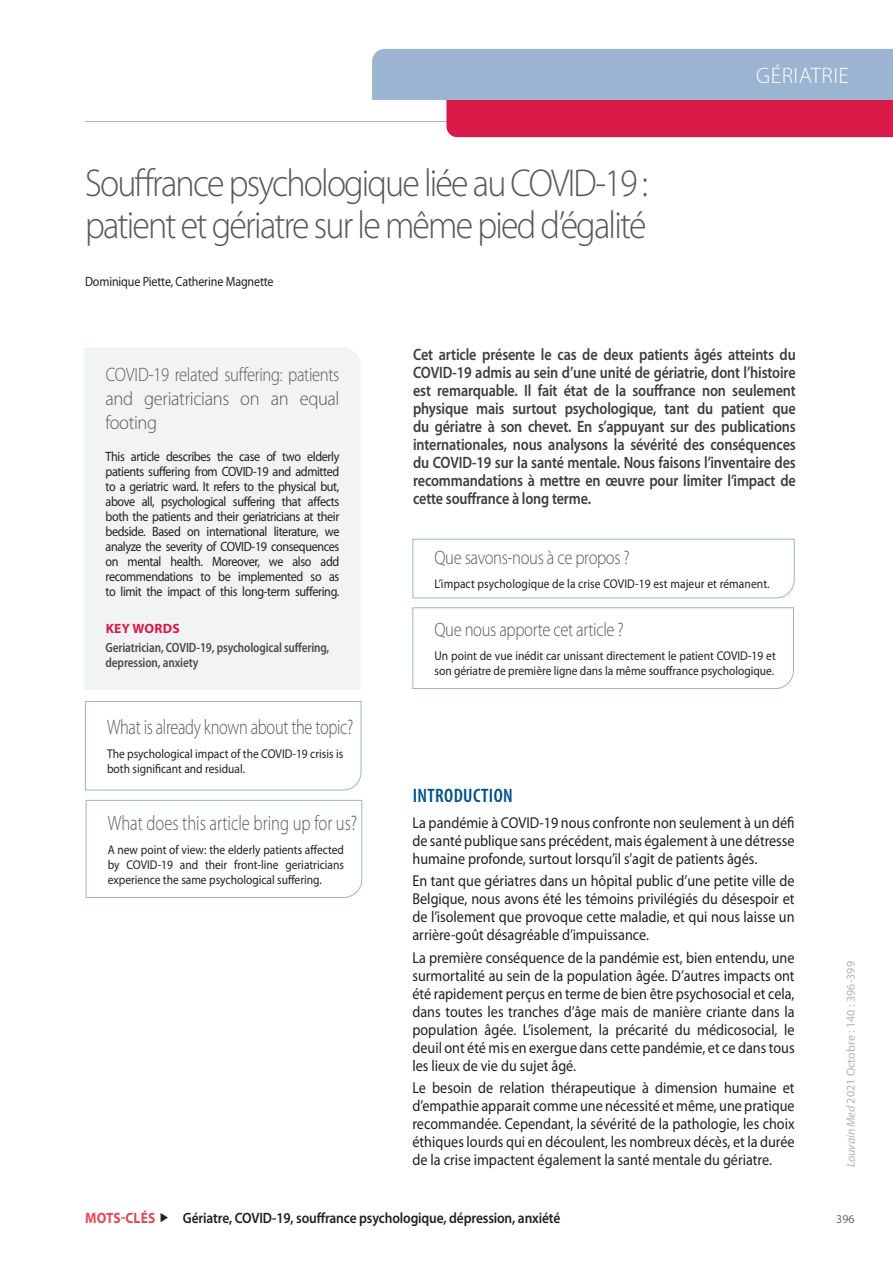
<style>
.page{position:relative;width:893px;height:1263px;background:#fff}
.page>*{position:absolute;margin:0;border:0;box-sizing:border-box;transform-origin:0 0}
.TITRE_de_l_ARTICLE{font:300 39px/42px "Myriad Pro";letter-spacing:-.05em;color:#57585a;scale:.92 1}
.RUBRIQUE_1_D{font:300 22.5px "Myriad Pro";letter-spacing:.02em;color:#fff}
.QUE_SAVONS-NOUS_TITR{font:300 21px "Myriad Pro";letter-spacing:-.015em;color:#57585a;scale:.78 1}
.QUE_SAVONS-NOUS_TITR-2{font:300 21px "Myriad Pro";letter-spacing:-.015em;color:#57585a;scale:.79 1}
.TITRE_de_l_ARTICLE_A{font:300 19.5px/24px "Myriad Pro";letter-spacing:-.02em;color:#57585a;text-align:justify;scale:.85 1}
.QUE_SAVONS-NOUS_TITR-3{font:300 19.5px "Myriad Pro";letter-spacing:-.02em;color:#57585a;scale:.85 1}
.TITRE_-_01_new{font:600 condensed 19.5px "Myriad Pro";letter-spacing:.02em;color:#005285}
.List_Paragraph{font:600 16.5px/18px "Myriad Pro";letter-spacing:-.01em;color:#3e3e3f;text-align:justify;scale:.86 1}
.TEXTE_NORMAL{font:15.75px/18px "Myriad Pro";color:#231f20;text-align:justify;scale:.9 1}
.Mots-clés_FR{font:600 15px "Myriad Pro";letter-spacing:-.01em;color:#231f20;scale:.9 1}
.Mots-clés_FR-2{font:700 15px "Myriad Pro";letter-spacing:.01em;color:#de4b5a;scale:.9 1}
.SUMMARY_-_Textes_US{font:13.5px/15px "Myriad Pro";letter-spacing:-.03em;color:#231f20;text-align:justify;scale:.9 1}
.KEY_WORDS_-_Chapeau{font:600 semi-condensed 13.5px/15px "Myriad Pro";letter-spacing:-.01em;color:#4b4c4d;scale:.9 1}
.AUTEUR_de_l_article{font:13.5px "Myriad Pro";letter-spacing:-.01em;color:#231f20;scale:.89 1}
.KEY_WORDS_-_Chapeau-2{font:700 13.5px "Myriad Pro";letter-spacing:.02em;color:#d91a48}
.QUE_SAVONS_NOUS_TXT{font:12.75px/15px "Myriad Pro";color:#231f20;scale:.9 1}
.t1{font:12px "Myriad Pro";color:#b2b3b7}
.Numéros_Page{font:12px "Myriad Pro";color:#6c6d70}
.s1{font-style:italic}
</style>
<div class="page">
<hr style="left:85px;top:121px;width:723px;height:1px;background:#b2b3b7">
<div style="left:85px;top:348px;width:275px;height:342px;background:#f2f3f4"></div>
<svg style="left:372px;top:49px;width:521px;height:88px;background:#b681a2"></svg>
<svg style="left:85px;top:701px;width:277px;height:90px"></svg>
<svg style="left:412px;top:538px;width:383px;height:61px"></svg>
<svg style="left:85px;top:800px;width:278px;height:98px"></svg>
<svg style="left:412px;top:607px;width:382px;height:82px"></svg>
<p class="TITRE_de_l_ARTICLE" style="left:85px;top:163px;width:614px">Souffrance psychologique liée au COVID-19 : patient et gériatre sur le même pied d’égalité</p>
<p class="AUTEUR_de_l_article" style="left:85px;top:274px;width:213px">Dominique Piette, Catherine Magnette</p>
<p class="RUBRIQUE_1_D" style="left:756px;top:63px;width:94px">GÉRIATRIE</p>
<p class="TITRE_de_l_ARTICLE_A" style="left:106px;top:363px;width:277px">COVID-19 related suffering: patients and geriatricians on an equal footing</p>
<p class="SUMMARY_-_Textes_US" style="left:106px;top:449px;width:261px">This article describes the case of two elderly patients suffering from COVID-19 and admitted to a geriatric ward. It refers to the physical but, above all, psychological suffering that affects both the patients and their geriatricians at their bedside. Based on international literature, we analyze the severity of COVID-19 consequences on mental health. Moreover, we also add recommendations to be implemented so as to limit the impact of this long-term suffering.</p>
<p class="KEY_WORDS_-_Chapeau-2" style="left:106px;top:621px;width:76px">KEY WORDS</p>
<p class="KEY_WORDS_-_Chapeau" style="left:106px;top:640px;width:250px">Geriatrician, COVID-19, psychological suffering, depression, anxiety</p>
<p class="QUE_SAVONS-NOUS_TITR" style="left:107px;top:716px;width:317px">What is already known about the topic?</p>
<p class="QUE_SAVONS_NOUS_TXT" style="left:107px;top:746px;width:264px">The psychological impact of the COVID-19 crisis is both significant and residual.</p>
<p class="QUE_SAVONS-NOUS_TITR-2" style="left:108px;top:811px;width:317px">What does this article bring up for us?</p>
<p class="QUE_SAVONS_NOUS_TXT" style="left:108px;top:842px;width:264px;text-align:justify">A new point of view: the elderly patients affected by COVID-19 and their front-line geriatricians experience the same psychological suffering.</p>
<p class="List_Paragraph" style="left:413px;top:346px;width:447px">Cet article présente le cas de deux patients âgés atteints du COVID-19 admis au sein d’une unité de gériatrie, dont l’histoire est remarquable. Il fait état de la souffrance non seulement physique mais surtout psychologique, tant du patient que du gériatre à son chevet. En s’appuyant sur des publications internationales, nous analysons la sévérité des conséquences du COVID-19 sur la santé mentale. Nous faisons l’inventaire des recommandations à mettre en œuvre pour limiter l’impact de cette souffrance à long terme.</p>
<p class="QUE_SAVONS-NOUS_TITR-3" style="left:434px;top:547px;width:231px">Que savons-nous à ce propos ?</p>
<p class="QUE_SAVONS_NOUS_TXT" style="left:434px;top:576px;width:374px">L’impact psychologique de la crise COVID-19 est majeur et rémanent.</p>
<p class="QUE_SAVONS-NOUS_TITR-3" style="left:434px;top:619px;width:224px">Que nous apporte cet article ?</p>
<p class="QUE_SAVONS_NOUS_TXT" style="left:434px;top:648px;width:381px">Un point de vue inédit car unissant directement le patient COVID-19 et son gériatre de première ligne dans la même souffrance psychologique.</p>
<p class="TITRE_-_01_new" style="left:413px;top:784px;width:102px">INTRODUCTION</p>
<p class="TEXTE_NORMAL" style="left:412px;top:814px;width:426px">La pandémie à COVID-19 nous confronte non seulement à un défi de santé publique sans précédent, mais également à une détresse humaine profonde, surtout lorsqu’il s’agit de patients âgés.</p>
<p class="TEXTE_NORMAL" style="left:412px;top:872px;width:426px">En tant que gériatres dans un hôpital public d’une petite ville de Belgique, nous avons été les témoins privilégiés du désespoir et de l’isolement que provoque cette maladie, et qui nous laisse un arrière-goût désagréable d’impuissance.</p>
<p class="TEXTE_NORMAL" style="left:412px;top:948px;width:426px">La première conséquence de la pandémie est, bien entendu, une surmortalité au sein de la population âgée. D’autres impacts ont été rapidement perçus en terme de bien être psychosocial et cela, dans toutes les tranches d’âge mais de manière criante dans la population âgée. L’isolement, la précarité du médicosocial, le deuil ont été mis en exergue dans cette pandémie, et ce dans tous les lieux de vie du sujet âgé.</p>
<p class="TEXTE_NORMAL" style="left:412px;top:1079px;width:426px">Le besoin de relation thérapeutique à dimension humaine et d’empathie apparait comme une nécessité et même, une pratique recommandée. Cependant, la sévérité de la pathologie, les choix éthiques lourds qui en découlent, les nombreux décès, et la durée de la crise impactent également la santé mentale du gériatre.</p>
<p class="Mots-clés_FR-2" style="left:85px;top:1209px;width:79px">MOTS-CLÉS</p>
<p class="Mots-clés_FR" style="left:183px;top:1209px;width:421px">Gériatre, COVID-19, souffrance psychologique, dépression, anxiété</p>
<p class="t1" style="left:844px;top:1167px;width:208px;rotate:-90deg"><span class="s1">Louvain Med</span> 2021 Octobre : 140 : 396-399</p>
<p class="Numéros_Page" style="left:836px;top:1212px;width:20px">396</p>
</div>
